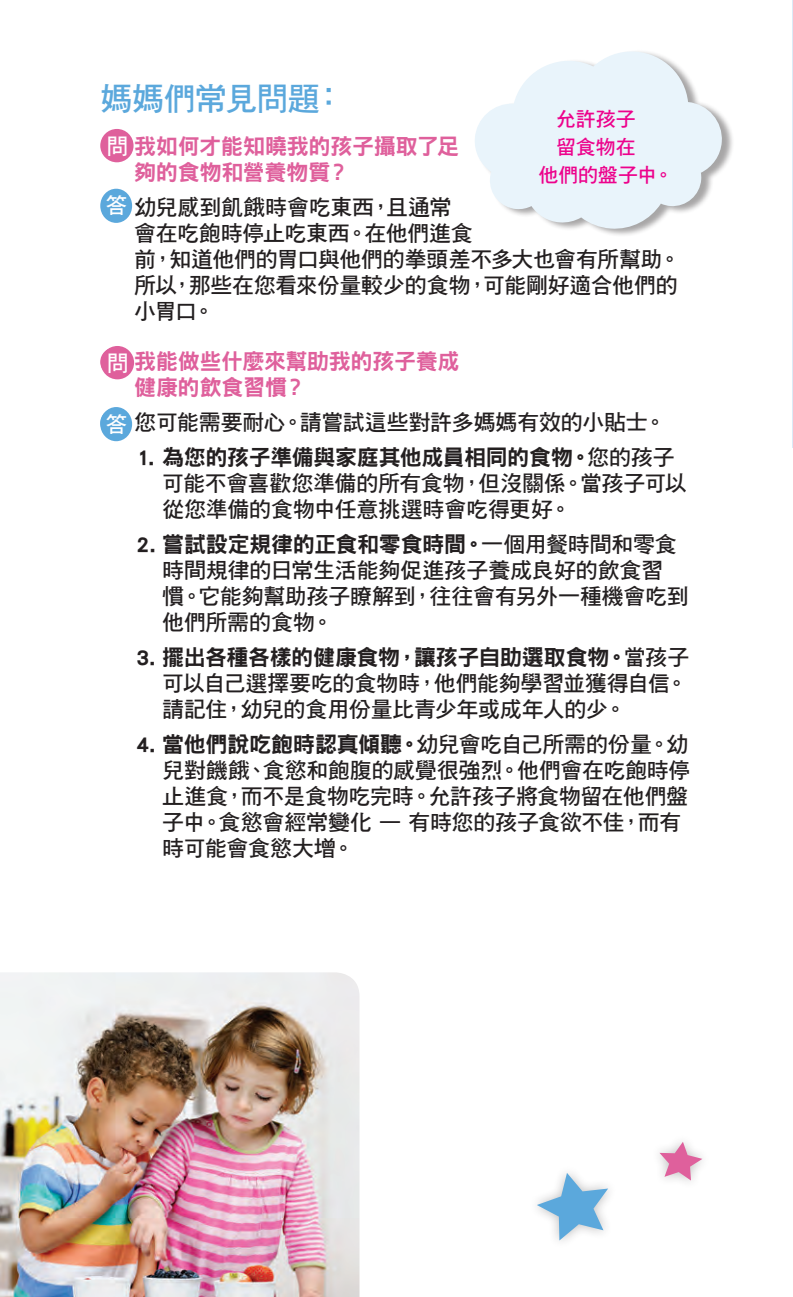
<style>
.page{position:relative;width:793px;height:1297px;background:#fff}
.page>*{position:absolute;margin:0;border:0;box-sizing:border-box;transform-origin:0 0}
.t1{font:32px "DF Hei Std W7";letter-spacing:-.015em;color:#5ba8dc}
.indent2{font:22px/26px "DF Hei Std W7";letter-spacing:-.015em;color:#231f20}
.indent{font:22px/26px "DF Hei Std W7";letter-spacing:-.015em;color:#231f20}
.indent-2{font:22px/26px "DF Hei Std W9";letter-spacing:-.01em;color:#df609c}
.callout{font:20px "DF Hei Std W7";letter-spacing:-.005em;color:#ed028c}
.s1{font-family:"DF Hei Std W7";color:#fff}
.s2{color:#fff}
.s3{font-family:"DF Hei Std W9"}
</style>
<div class="page">
<img style="left:0;top:972px;width:359px;height:325px">
<hr style="left:792px;top:0;width:1px;height:448px;background:#dbeaf7">
<svg style="left:659px;top:1141px;width:43px;height:39px"></svg>
<div style="left:100px;top:129px;width:33px;height:33px;background:#df609c;border-radius:50%"></div>
<div style="left:100px;top:189px;width:32px;height:34px;background:#5ba8dc;border-radius:50%"></div>
<svg style="left:100px;top:348px;width:29px;height:28px"></svg>
<div style="left:100px;top:409px;width:29px;height:28px;background:#c1def1;border-radius:50%"></div>
<div style="left:476px;top:49px;width:258px;height:188px;background:#231f20;opacity:.4"></div>
<svg style="left:475px;top:50px;width:248px;height:180px;fill:#e9f4fb"></svg>
<svg style="left:537px;top:1173px;width:71px;height:67px"></svg>
<div style="left:101px;top:346px;width:33px;height:33px;background:#df609c;border-radius:50%"></div>
<div style="left:100px;top:407px;width:32px;height:34px;background:#5ba8dc;border-radius:50%"></div>
<p class="t1" style="left:100px;top:81px;width:246px">媽媽們常見問題：</p>
<p class="indent-2" style="left:106px;top:133px;width:354px"><span class="s1">問</span>我如何才能知曉我的孩子攝取了足</p>
<p class="indent-2" style="left:134px;top:159px;width:217px">夠的食物和營養物質？</p>
<p class="indent2" style="left:105px;top:194px;width:348px"><span class="s2">答</span>幼兒感到飢餓時會吃東西，且通常</p>
<p class="indent" style="left:134px;top:220px;width:548px">會在吃飽時停止吃東西。在他們進食<br>前，知道他們的胃口與他們的拳頭差不多大也會有所幫助。所以，那些在您看來份量較少的食物，可能剛好適合他們的小胃口。</p>
<p class="indent-2" style="left:134px;top:348px;width:327px;text-indent:-27px"><span class="s1">問</span>我能做些什麼來幫助我的孩子養成健康的飲食習慣？</p>
<p class="indent" style="left:105px;top:409px;width:562px"><span class="s2">答</span>您可能需要耐心。請嘗試這些對許多媽媽有效的小貼士。</p>
<p class="indent2" style="left:162px;top:444px;width:526px;text-indent:-26px"><span class="s3">1. 為您的孩子準備與家庭其他成員相同的食物。</span>您的孩子可能不會喜歡您準備的所有食物，但沒關係。當孩子可以從您準備的食物中任意挑選時會吃得更好。</p>
<p class="indent2" style="left:162px;top:531px;width:528px;text-indent:-26px"><span class="s3">2. 嘗試設定規律的正食和零食時間。</span>一個用餐時間和零食時間規律的日常生活能夠促進孩子養成良好的飲食習慣。它能夠幫助孩子瞭解到，往往會有另外一種機會吃到他們所需的食物。</p>
<p class="indent2" style="left:162px;top:644px;width:528px;text-align:justify;text-indent:-26px"><span class="s3">3. 擺出各種各樣的健康食物，讓孩子自助選取食物。</span>當孩子可以自己選擇要吃的食物時，他們能夠學習並獲得自信。請記住，幼兒的食用份量比青少年或成年人的少。</p>
<p class="indent2" style="left:162px;top:731px;width:529px;text-indent:-26px"><span class="s3">4. 當他們說吃飽時認真傾聽。</span>幼兒會吃自己所需的份量。幼兒對饑餓、食慾和飽腹的感覺很強烈。他們會在吃飽時停止進食，而不是食物吃完時。允許孩子將食物留在他們盤子中。食慾會經常變化 — 有時您的孩子食欲不佳，而有時可能會食慾大增。</p>
<p class="callout" style="left:556px;top:108px;width:81px">允許孩子</p>
<p class="callout" style="left:556px;top:136px;width:81px">留食物在</p>
<p class="callout" style="left:538px;top:164px;width:136px">他們的盤子中。</p>
</div>
